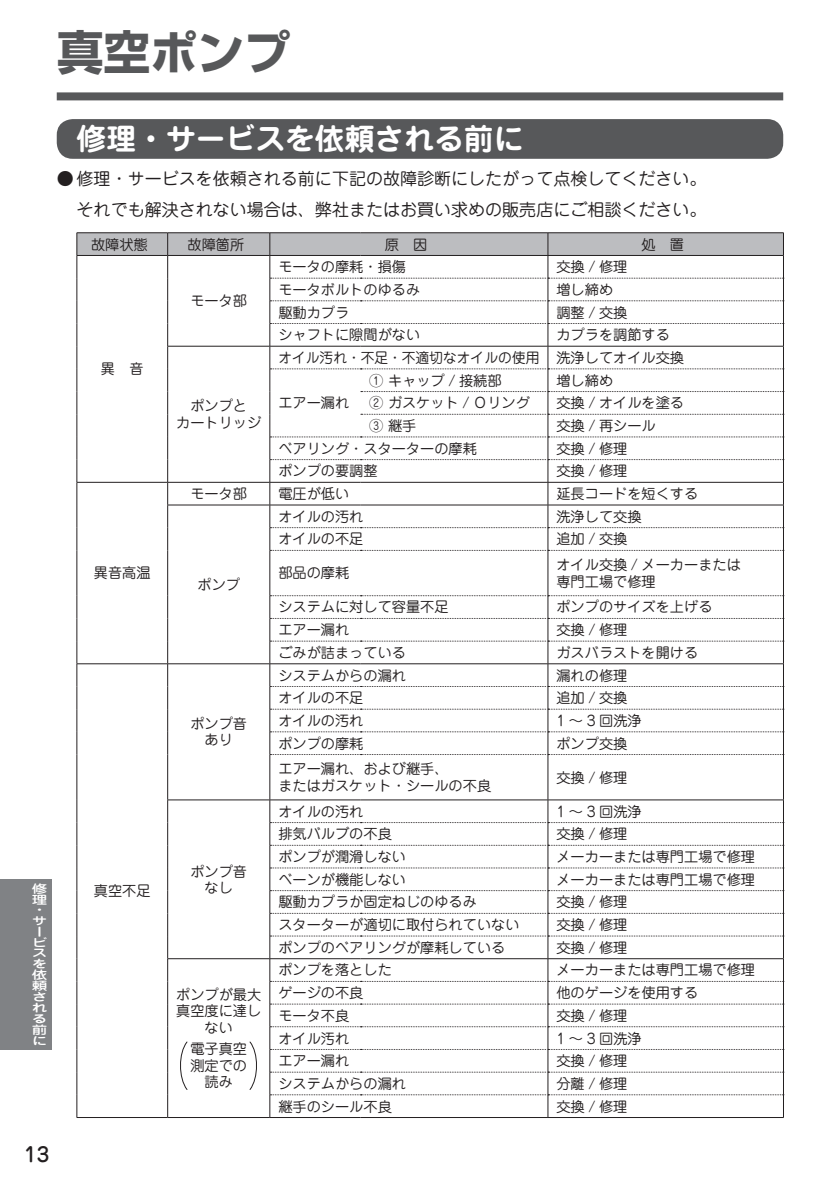
<style>
.page{position:relative;width:840px;height:1191px;background:#fff}
.page>*{position:absolute;margin:0;border:0;box-sizing:border-box;transform-origin:0 0}
.t1{font:700 46.8px "Shin Go Pro";color:#57585a}
.t2{font:700 29.8px "Jun 501 Pro";color:#fff}
.t3{font:500 19.8px "Jun 34 Pro";color:#231f20}
.t4{font:17px/31.2px "Jun 201 Pro";color:#231f20;text-align:right}
.t5{font:14.2px/16.2px "Jun 201 Pro";color:#231f20;text-align:center}
.t6{font:500 11.4px/10.8px "Jun 34 Pro";color:#fff;scale:1.37 1}
</style>
<div class="page">
<div style="left:57px;top:92px;width:725px;height:8px;background:#57585a"></div>
<div style="left:57px;top:119px;width:725px;height:40px;background:#57585a;border-radius:16px"></div>
<div style="left:0;top:879px;width:51px;height:170px;background:#808285"></div>
<svg style="left:180px;top:1041px;width:8px;height:49px"></svg>
<svg style="left:249px;top:1041px;width:8px;height:49px"></svg>
<hr style="left:77px;top:232px;width:90px;height:1px;background:#231f20">
<hr style="left:167px;top:232px;width:103px;height:1px;background:#231f20">
<hr style="left:270px;top:232px;width:90px;height:1px;background:#231f20">
<hr style="left:360px;top:232px;width:187px;height:1px;background:#231f20">
<hr style="left:547px;top:232px;width:236px;height:1px;background:#231f20">
<hr style="left:76px;top:550px;width:1px;height:46px;background:#231f20">
<hr style="left:167px;top:550px;width:1px;height:46px;background:#231f20">
<hr style="left:269px;top:550px;width:1px;height:46px;background:#231f20">
<hr style="left:547px;top:550px;width:1px;height:45px;background:#231f20">
<hr style="left:782px;top:550px;width:1px;height:46px;background:#231f20">
<hr style="left:77px;top:663px;width:90px;height:1px;background:#231f20">
<svg style="left:76px;top:596px;width:1px;height:158px"></svg>
<hr style="left:76px;top:754px;width:1px;height:46px;background:#231f20">
<svg style="left:76px;top:800px;width:1px;height:317px"></svg>
<hr style="left:167px;top:663px;width:103px;height:1px;background:#231f20">
<svg style="left:167px;top:596px;width:1px;height:158px"></svg>
<hr style="left:167px;top:754px;width:1px;height:45px;background:#231f20">
<hr style="left:269px;top:754px;width:1px;height:45px;background:#231f20">
<hr style="left:547px;top:755px;width:1px;height:44px;background:#231f20">
<hr style="left:782px;top:754px;width:1px;height:45px;background:#231f20">
<hr style="left:167px;top:799px;width:103px;height:1px;background:#231f20">
<hr style="left:270px;top:799px;width:90px;height:1px;background:#231f20">
<hr style="left:360px;top:799px;width:187px;height:1px;background:#231f20">
<hr style="left:547px;top:799px;width:236px;height:1px;background:#231f20">
<hr style="left:167px;top:958px;width:103px;height:1px;background:#231f20">
<svg style="left:167px;top:800px;width:1px;height:317px"></svg>
<hr style="left:77px;top:1117px;width:90px;height:1px;background:#231f20">
<hr style="left:167px;top:1117px;width:103px;height:1px;background:#231f20">
<hr style="left:270px;top:1117px;width:90px;height:1px;background:#231f20">
<hr style="left:360px;top:1117px;width:187px;height:1px;background:#231f20">
<hr style="left:547px;top:1117px;width:236px;height:1px;background:#231f20">
<svg style="left:76px;top:233px;width:707px;height:318px"></svg>
<svg style="left:269px;top:595px;width:514px;height:160px"></svg>
<svg style="left:269px;top:800px;width:514px;height:317px"></svg>
<h1 class="t1" style="left:57px;top:15px;width:235px">真空ポンプ</h1>
<p class="t6" style="left:32px;top:881px;width:12px">修理・サービスを依頼される前に</p>
<h2 class="t2" style="left:77px;top:115px;width:448px">修理・サービスを依頼される前に</h2>
<p class="t4" style="left:57px;top:161px;width:651px">● 修理・サービスを依頼される前に下記の故障診断にしたがって点検してください。それでも解決されない場合は、弊社またはお買い求めの販売店にご相談ください。</p>
<p class="t5" style="left:91px;top:234px;width:58px">故障状態</p>
<p class="t5" style="left:187px;top:234px;width:58px">故障箇所</p>
<p class="t5" style="left:384px;top:234px;width:44px">原　因</p>
<p class="t5" style="left:641px;top:234px;width:44px">処　置</p>
<p class="t5" style="left:101px;top:359px;width:44px">異　音</p>
<p class="t5" style="left:94px;top:563px;width:58px">異音高温</p>
<p class="t5" style="left:94px;top:881px;width:58px">真空不足</p>
<p class="t5" style="left:190px;top:291px;width:58px">モータ部</p>
<p class="t5" style="left:176px;top:396px;width:87px">ポンプと<br>カートリッジ</p>
<p class="t5" style="left:278px;top:257px;width:129px">モータの摩耗・損傷</p>
<p class="t5" style="left:556px;top:257px;width:72px">交換 / 修理</p>
<p class="t5" style="left:278px;top:280px;width:143px">モータボルトのゆるみ</p>
<p class="t5" style="left:556px;top:280px;width:58px">増し締め</p>
<p class="t5" style="left:278px;top:302px;width:72px">駆動カプラ</p>
<p class="t5" style="left:556px;top:302px;width:72px">調整 / 交換</p>
<p class="t5" style="left:278px;top:325px;width:143px">シャフトに隙間がない</p>
<p class="t5" style="left:556px;top:325px;width:115px">カプラを調節する</p>
<p class="t5" style="left:278px;top:348px;width:407px">オイル汚れ・不足・不適切なオイルの使用 洗浄してオイル交換</p>
<p class="t5" style="left:278px;top:393px;width:72px">エアー漏れ</p>
<p class="t5" style="left:369px;top:370px;width:134px">① キャップ / 接続部</p>
<p class="t5" style="left:556px;top:370px;width:58px">増し締め</p>
<p class="t5" style="left:369px;top:393px;width:162px">② ガスケット / Ｏリング</p>
<p class="t5" style="left:556px;top:393px;width:129px">交換 / オイルを塗る</p>
<p class="t5" style="left:369px;top:416px;width:49px">③ 継手</p>
<p class="t5" style="left:556px;top:416px;width:101px">交換 / 再シール</p>
<p class="t5" style="left:278px;top:439px;width:200px">ベアリング・スターターの摩耗</p>
<p class="t5" style="left:556px;top:439px;width:72px">交換 / 修理</p>
<p class="t5" style="left:278px;top:461px;width:101px">ポンプの要調整</p>
<p class="t5" style="left:556px;top:461px;width:72px">交換 / 修理</p>
<p class="t5" style="left:190px;top:484px;width:58px">モータ部</p>
<p class="t5" style="left:278px;top:484px;width:72px">電圧が低い</p>
<p class="t5" style="left:556px;top:484px;width:143px">延長コードを短くする</p>
<p class="t5" style="left:197px;top:575px;width:44px">ポンプ</p>
<p class="t5" style="left:190px;top:714px;width:58px">ポンプ音あり</p>
<p class="t5" style="left:190px;top:861px;width:58px">ポンプ音なし</p>
<p class="t5" style="left:176px;top:985px;width:87px">ポンプが最大真空度に達しない</p>
<p class="t5" style="left:190px;top:1039px;width:58px">電子真空測定での読み</p>
<p class="t5" style="left:278px;top:507px;width:87px">オイルの汚れ</p>
<p class="t5" style="left:556px;top:507px;width:87px">洗浄して交換</p>
<p class="t5" style="left:278px;top:529px;width:87px">オイルの不足</p>
<p class="t5" style="left:556px;top:529px;width:72px">追加 / 交換</p>
<p class="t5" style="left:278px;top:563px;width:72px">部品の摩耗</p>
<p class="t5" style="left:556px;top:555px;width:186px;text-align:left">オイル交換 / メーカーまたは専門工場で修理</p>
<p class="t5" style="left:278px;top:597px;width:172px">システムに対して容量不足</p>
<p class="t5" style="left:556px;top:597px;width:157px">ポンプのサイズを上げる</p>
<p class="t5" style="left:278px;top:620px;width:72px">エアー漏れ</p>
<p class="t5" style="left:556px;top:620px;width:72px">交換 / 修理</p>
<p class="t5" style="left:278px;top:643px;width:129px">ごみが詰まっている</p>
<p class="t5" style="left:556px;top:643px;width:143px">ガスバラストを開ける</p>
<p class="t5" style="left:278px;top:665px;width:129px">システムからの漏れ</p>
<p class="t5" style="left:556px;top:665px;width:72px">漏れの修理</p>
<p class="t5" style="left:278px;top:688px;width:87px">オイルの不足</p>
<p class="t5" style="left:556px;top:688px;width:72px">追加 / 交換</p>
<p class="t5" style="left:278px;top:711px;width:87px">オイルの汚れ</p>
<p class="t5" style="left:556px;top:711px;width:87px">1～3回洗浄</p>
<p class="t5" style="left:278px;top:733px;width:87px">ポンプの摩耗</p>
<p class="t5" style="left:556px;top:733px;width:72px">ポンプ交換</p>
<p class="t5" style="left:278px;top:759px;width:214px;text-align:left">エアー漏れ、および継手、<br>またはガスケット・シールの不良</p>
<p class="t5" style="left:556px;top:767px;width:72px">交換 / 修理</p>
<p class="t5" style="left:278px;top:801px;width:87px">オイルの汚れ</p>
<p class="t5" style="left:556px;top:801px;width:87px">1～3回洗浄</p>
<p class="t5" style="left:278px;top:824px;width:115px">排気バルブの不良</p>
<p class="t5" style="left:556px;top:824px;width:72px">交換 / 修理</p>
<p class="t5" style="left:278px;top:847px;width:129px">ポンプが潤滑しない</p>
<p class="t5" style="left:556px;top:847px;width:200px">メーカーまたは専門工場で修理</p>
<p class="t5" style="left:278px;top:869px;width:129px">ベーンが機能しない</p>
<p class="t5" style="left:556px;top:869px;width:200px">メーカーまたは専門工場で修理</p>
<p class="t5" style="left:278px;top:892px;width:200px">駆動カプラか固定ねじのゆるみ</p>
<p class="t5" style="left:556px;top:892px;width:72px">交換 / 修理</p>
<p class="t5" style="left:278px;top:915px;width:242px">スターターが適切に取付られていない</p>
<p class="t5" style="left:556px;top:915px;width:72px">交換 / 修理</p>
<p class="t5" style="left:278px;top:937px;width:228px">ポンプのベアリングが摩耗している</p>
<p class="t5" style="left:556px;top:937px;width:72px">交換 / 修理</p>
<p class="t5" style="left:278px;top:960px;width:115px">ポンプを落とした</p>
<p class="t5" style="left:556px;top:960px;width:200px">メーカーまたは専門工場で修理</p>
<p class="t5" style="left:278px;top:983px;width:87px">ゲージの不良</p>
<p class="t5" style="left:556px;top:983px;width:143px">他のゲージを使用する</p>
<p class="t5" style="left:278px;top:1005px;width:72px">モータ不良</p>
<p class="t5" style="left:556px;top:1005px;width:72px">交換 / 修理</p>
<p class="t5" style="left:278px;top:1028px;width:72px">オイル汚れ</p>
<p class="t5" style="left:556px;top:1028px;width:87px">1～3回洗浄</p>
<p class="t5" style="left:278px;top:1051px;width:72px">エアー漏れ</p>
<p class="t5" style="left:556px;top:1051px;width:72px">交換 / 修理</p>
<p class="t5" style="left:278px;top:1073px;width:129px">システムからの漏れ</p>
<p class="t5" style="left:556px;top:1073px;width:72px">分離 / 修理</p>
<p class="t5" style="left:278px;top:1096px;width:115px">継手のシール不良</p>
<p class="t5" style="left:556px;top:1096px;width:72px">交換 / 修理</p>
<h3 class="t3" style="left:24px;top:1138px;width:27px">13</h3>
</div>
